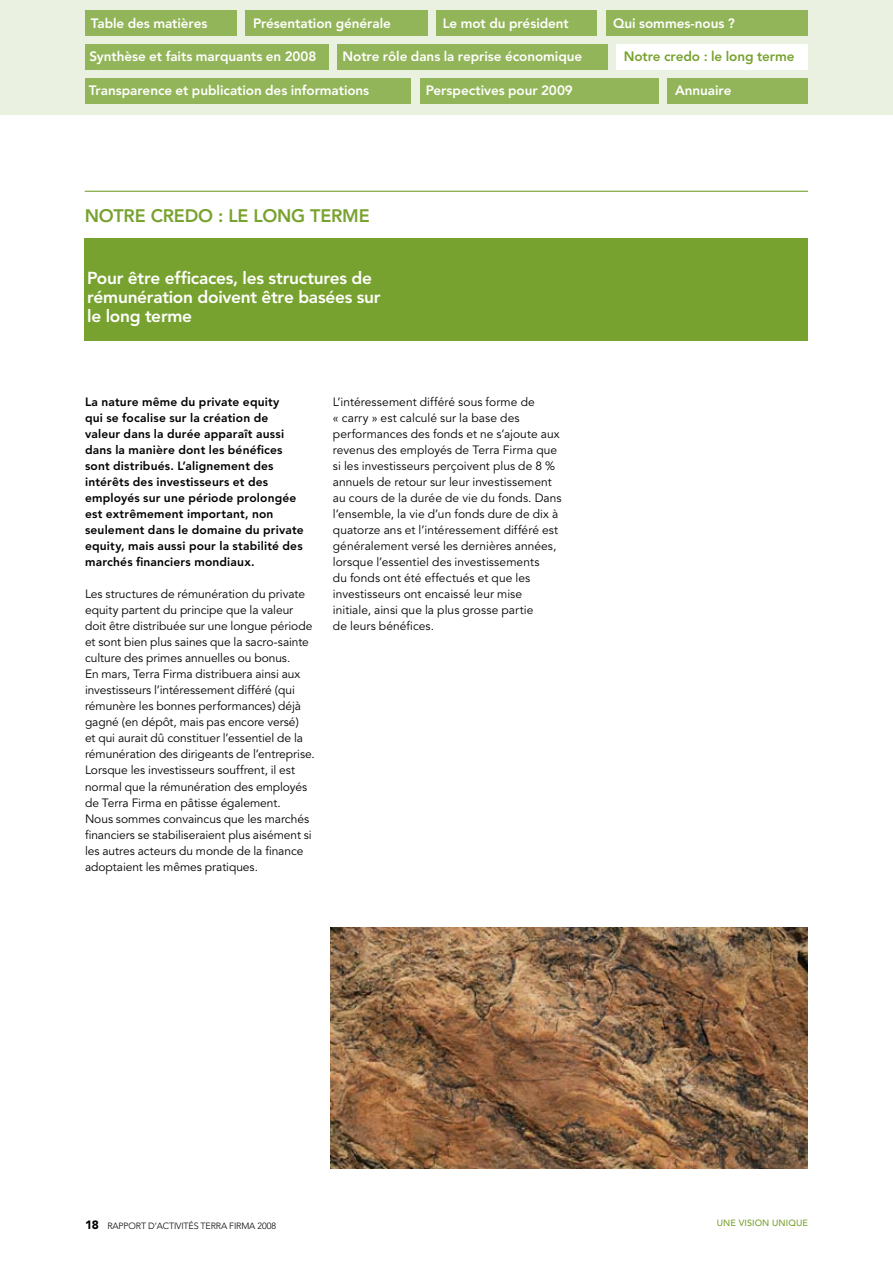
<style>
.page{position:relative;width:893px;height:1263px;background:#fff}
.page>*{position:absolute;margin:0;border:0;box-sizing:border-box;transform-origin:0 0}
.t1{font:800 18px "Avenir";letter-spacing:-.01em;color:#78a22f}
.t2{font:800 17.25px/18.9px "Avenir";letter-spacing:-.015em;color:#fff}
.t3{font:800 13.5px "Avenir";letter-spacing:-.005em;color:#fff}
.t4{font:800 13.5px "Avenir";letter-spacing:-.005em;color:#78a22f}
.t5{font:12px/16px "Avenir";color:#000}
.t6{font:800 12px/16px "Avenir";letter-spacing:.015em;color:#000}
.t7{font:300 9px "Avenir";letter-spacing:-.02em;color:#000}
.t8{font:500 9px "Avenir";letter-spacing:.01em;color:#78a22f}
.s1{font-weight:900;font-size:12px}
</style>
<div class="page">
<div style="left:0;top:0;width:893px;height:115px;background:#ebf1e0"></div>
<div style="left:245px;top:11px;width:182px;height:25px;background:#93b559"></div>
<div style="left:436px;top:11px;width:161px;height:25px;background:#93b559"></div>
<div style="left:606px;top:11px;width:202px;height:25px;background:#93b559"></div>
<div style="left:85px;top:11px;width:152px;height:25px;background:#93b559"></div>
<div style="left:85px;top:78px;width:326px;height:26px;background:#93b559"></div>
<div style="left:337px;top:44px;width:271px;height:26px;background:#93b559"></div>
<div style="left:85px;top:44px;width:243px;height:26px;background:#93b559"></div>
<div style="left:668px;top:78px;width:140px;height:26px;background:#93b559"></div>
<div style="left:420px;top:78px;width:238px;height:26px;background:#93b559"></div>
<img style="left:330px;top:928px;width:478px;height:240px">
<hr style="left:85px;top:191px;width:723px;height:1px;background:#78a22f">
<div style="left:85px;top:238px;width:723px;height:103px;background:#78a22f"></div>
<div style="left:617px;top:44px;width:191px;height:26px;background:#fff"></div>
<p class="t3" style="left:91px;top:15px;width:118px">Table des matières</p>
<p class="t3" style="left:253px;top:15px;width:139px">Présentation générale</p>
<p class="t3" style="left:443px;top:15px;width:128px">Le mot du président</p>
<p class="t3" style="left:343px;top:48px;width:241px">Notre rôle dans la reprise économique</p>
<p class="t3" style="left:89px;top:82px;width:282px">Transparence et publication des informations</p>
<p class="t3" style="left:613px;top:15px;width:123px">Qui sommes-nous ?</p>
<p class="t3" style="left:90px;top:48px;width:228px">Synthèse et faits marquants en 2008</p>
<p class="t4" style="left:624px;top:48px;width:172px">Notre credo : le long terme</p>
<p class="t3" style="left:426px;top:83px;width:149px">Perspectives pour 2009</p>
<p class="t3" style="left:675px;top:83px;width:58px">Annuaire</p>
<h1 class="t1" style="left:85px;top:205px;width:286px">Notre credo : le long terme</h1>
<h2 class="t2" style="left:87px;top:269px;width:295px">Pour être efficaces, les structures de rémunération doivent être basées sur le long terme</h2>
<p class="t6" style="left:85px;top:393px;width:220px">La nature même du private equity<br>qui se focalise sur la création de valeur dans la durée apparaît aussi dans la manière dont les bénéfices sont distribués. L’alignement des intérêts des investisseurs et des employés sur une période prolongée est extrêmement important, non seulement dans le domaine du private equity, mais aussi pour la stabilité des marchés financiers mondiaux.</p>
<p class="t5" style="left:85px;top:586px;width:231px">Les structures de rémunération du private equity partent du principe que la valeur doit être distribuée sur une longue période et sont bien plus saines que la sacro-sainte culture des primes annuelles ou bonus.<br>En mars, Terra Firma distribuera ainsi aux investisseurs l’intéressement différé (qui rémunère les bonnes performances) déjà gagné (en dépôt, mais pas encore versé)<br>et qui aurait dû constituer l’essentiel de la rémunération des dirigeants de l’entreprise.<br>Lorsque les investisseurs souffrent, il est normal que la rémunération des employés de Terra Firma en pâtisse également.<br>Nous sommes convaincus que les marchés financiers se stabiliseraient plus aisément si les autres acteurs du monde de la finance adoptaient les mêmes pratiques.</p>
<p class="t5" style="left:333px;top:394px;width:230px">L’intéressement différé sous forme de<br>« carry » est calculé sur la base des performances des fonds et ne s’ajoute aux revenus des employés de Terra Firma que si les investisseurs perçoivent plus de 8 % annuels de retour sur leur investissement au cours de la durée de vie du fonds. Dans l’ensemble, la vie d’un fonds dure de dix à quatorze ans et l’intéressement différé est généralement versé les dernières années, lorsque l’essentiel des investissements<br>du fonds ont été effectués et que les investisseurs ont encaissé leur mise initiale, ainsi que la plus grosse partie<br>de leurs bénéfices.</p>
<p class="t7" style="left:85px;top:1220px;width:193px"><span class="s1">18</span> RAPPORT D’ACTIVITÉS TERRA FIRMA 2008</p>
<p class="t8" style="left:717px;top:1217px;width:93px">UNE VISION UNIQUE</p>
</div>
